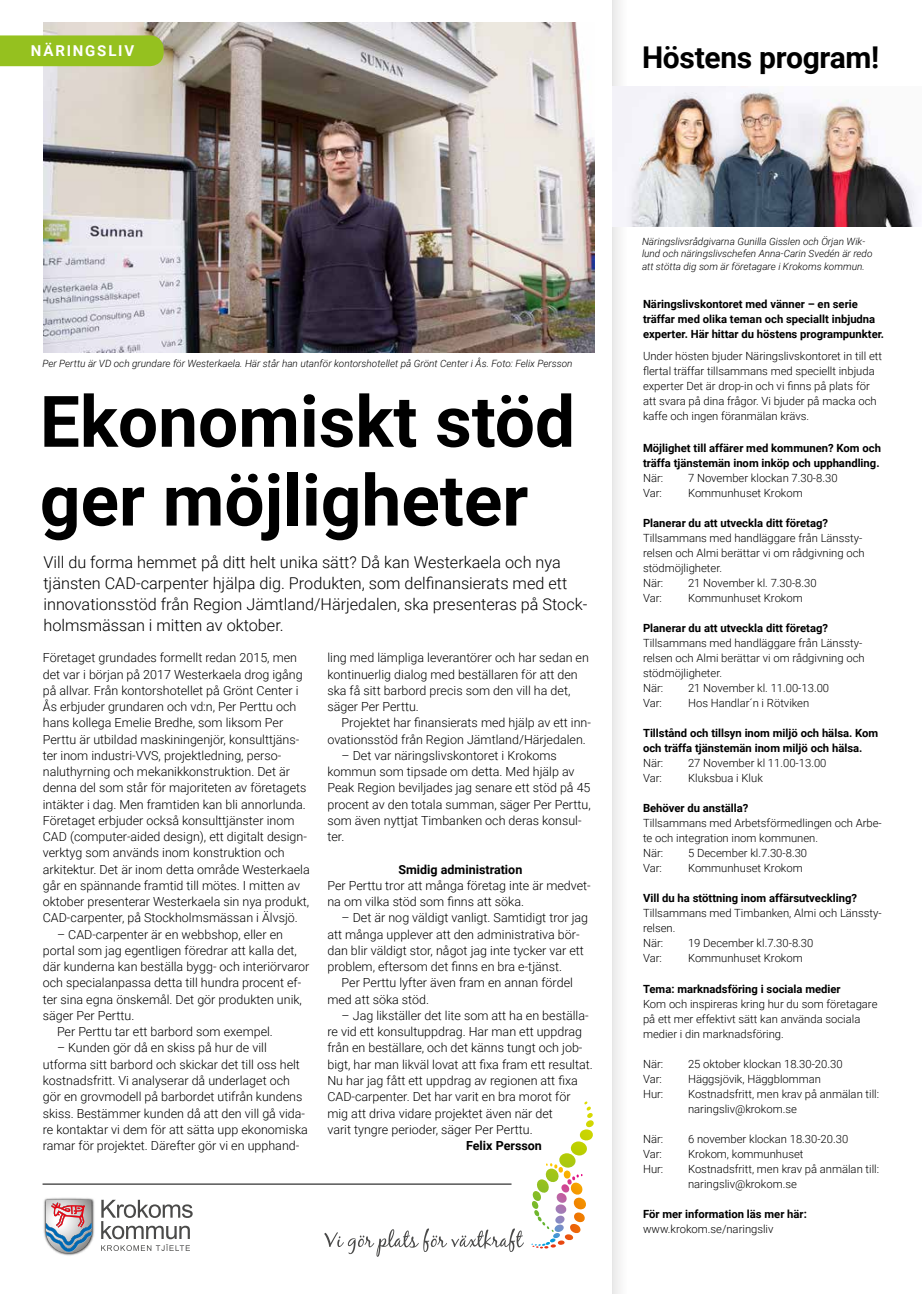
<style>
.page{position:relative;width:922px;height:1294px;background:#fff}
.page>*{position:absolute;margin:0;border:0;box-sizing:border-box;transform-origin:0 0}
.t1{font:700 71.12px/78.8px "Roboto";color:#000}
.t2{font:700 30px "Roboto";letter-spacing:-.01em;color:#000}
.t3{font:300 16.25px/21.2px "Roboto";color:#000}
.t4{font:700 15px "Roboto";letter-spacing:.12em;color:#fff}
.t5{font:300 12.5px/16.2px "Roboto";color:#000}
.t6{font:700 12.5px "Roboto";color:#000}
.t7{font:300 11.25px/15px "Roboto";color:#000}
.t8{font:700 11.25px/15px "Roboto";color:#000}
.t9{font:italic 300 10px/12.5px "Roboto";color:#000}
</style>
<div class="page">
<img style="left:44px;top:23px;width:550px;height:329px">
<div style="left:0;top:35px;width:164px;height:31px;background:#95c11f"></div>
<img style="left:43px;top:1198px;width:52px;height:58px">
<svg style="left:46px;top:1199px;width:46px;height:54px;background:#aba4b1"></svg>
<svg style="left:101px;top:1199px;width:92px;height:51px"></svg>
<hr style="left:43px;top:1183px;width:468px;height:1px;background:#000">
<div style="left:612px;top:0;width:15px;height:1293px;background:#f4f4f5"></div>
<svg style="left:324px;top:1228px;width:199px;height:28px"></svg>
<svg style="left:531px;top:1101px;width:63px;height:147px"></svg>
<img style="left:627px;top:87px;width:289px;height:139px">
<p class="t4" style="left:31px;top:41px;width:105px">NÄRINGSLIV</p>
<h2 class="t2" style="left:641px;top:36px;width:239px">Höstens program!</h2>
<p class="t9" style="left:43px;top:357px;width:531px">Per Perttu är VD och grundare för Westerkaela. Här står han utanför kontorshotellet på Grönt Center i Ås. Foto: Felix Persson</p>
<h1 class="t1" style="left:40px;top:379px;width:536px">Ekonomiskt stöd ger möjligheter</h1>
<p class="t3" style="left:43px;top:550px;width:545px">Vill du forma hemmet på ditt helt unika sätt? Då kan Westerkaela och nya tjänsten CAD-carpenter hjälpa dig. Produkten, som delfinansierats med ett innovationsstöd från Region Jämtland/Härjedalen, ska presenteras på Stock&shy;holmsmässan i mitten av oktober.</p>
<p class="t5" style="left:43px;top:649px;width:268px">Företaget grundades formellt redan 2015, men det var i början på 2017 Westerkaela drog igång på allvar. Från kontorshotellet på Grönt Center i Ås erbjuder grundaren och vd:n, Per Perttu och hans kollega Emelie Bredhe, som liksom Per Perttu är utbildad maskiningenjör, konsulttjäns&shy;ter inom industri-VVS, projektledning, perso&shy;naluthyrning och mekanikkonstruktion. Det är denna del som står för majoriteten av företagets intäkter i dag. Men framtiden kan bli annorlunda.<br>Företaget erbjuder också konsulttjänster inom CAD (computer-aided design), ett digitalt design&shy;verktyg som används inom konstruktion och arkitektur. Det är inom detta område Westerkaela går en spännande framtid till mötes. I mitten av oktober presenterar Westerkaela sin nya produkt, CAD-carpenter, på Stockholmsmässan i Älvsjö.</p>
<p class="t5" style="left:57px;top:925px;width:227px">– CAD-carpenter är en webbshop, eller en</p>
<p class="t5" style="left:43px;top:941px;width:255px">portal som jag egentligen föredrar att kalla det,</p>
<p class="t5" style="left:43px;top:958px;width:268px">där kunderna kan beställa bygg- och interiörvaror</p>
<p class="t5" style="left:43px;top:974px;width:260px">och specialanpassa detta till hundra procent ef-</p>
<p class="t5" style="left:43px;top:990px;width:260px">ter sina egna önskemål. Det gör produkten unik,</p>
<p class="t5" style="left:43px;top:1006px;width:93px">säger Per Perttu.</p>
<p class="t5" style="left:57px;top:1023px;width:217px">Per Perttu tar ett barbord som exempel.</p>
<p class="t5" style="left:43px;top:1039px;width:266px;text-indent:14px">– Kunden gör då en skiss på hur de vill utforma sitt barbord och skickar det till oss helt kostnadsfritt. Vi analyserar då underlaget och gör en grovmodell på barbordet utifrån kundens skiss. Bestämmer kunden då att den vill gå vida&shy;re kontaktar vi dem för att sätta upp ekonomiska ramar för projektet. Därefter gör vi en upphand-</p>
<p class="t5" style="left:327px;top:649px;width:263px">ling med lämpliga leverantörer och har sedan en kontinuerlig dialog med beställaren för att den ska få sitt barbord precis som den vill ha det, säger Per Perttu.</p>
<p class="t5" style="left:327px;top:714px;width:265px;text-indent:14px">Projektet har finansierats med hjälp av ett inn&shy;ovationsstöd från Region Jämtland/Härjedalen.</p>
<p class="t5" style="left:327px;top:746px;width:265px;text-indent:14px">– Det var näringslivskontoret i Krokoms kommun som tipsade om detta. Med hjälp av Peak Region beviljades jag senare ett stöd på 45 procent av den totala summan, säger Per Perttu, som även nyttjat Timbanken och deras konsul&shy;ter.</p>
<p class="t6" style="left:398px;top:860px;width:125px">Smidig administration</p>
<p class="t5" style="left:327px;top:876px;width:265px">Per Perttu tror att många företag inte är medvet&shy;na om vilka stöd som finns att söka.</p>
<p class="t5" style="left:327px;top:909px;width:262px;text-indent:14px">– Det är nog väldigt vanligt. Samtidigt tror jag att många upplever att den administrativa bör&shy;dan blir väldigt stor, något jag inte tycker var ett problem, eftersom det finns en bra e-tjänst.</p>
<p class="t5" style="left:327px;top:974px;width:247px;text-indent:14px">Per Perttu lyfter även fram en annan fördel med att söka stöd.</p>
<p class="t5" style="left:327px;top:1006px;width:267px;text-indent:14px">– Jag likställer det lite som att ha en beställa&shy;re vid ett konsultuppdrag. Har man ett uppdrag från en beställare, och det känns tungt och job&shy;bigt, har man likväl lovat att fixa fram ett resultat.<br>Nu har jag fått ett uppdrag av regionen att fixa CAD-carpenter. Det har varit en bra morot för mig att driva vidare projektet även när det<br>varit tyngre perioder, säger Per Perttu.</p>
<p class="t6" style="left:466px;top:1136px;width:77px">Felix Persson</p>
<p class="t9" style="left:641px;top:234px;width:232px">Näringslivsrådgivarna Gunilla Gisslen och Örjan Wik&shy;lund och näringslivschefen Anna-Carin Svedén är redo att stötta dig som är företagare i Krokoms kommun.</p>
<p class="t8" style="left:643px;top:296px;width:243px">Näringslivskontoret med vänner – en serie träffar med olika teman och speciallt inbjudna experter. Här hittar du höstens programpunkter.</p>
<p class="t7" style="left:643px;top:348px;width:240px">Under hösten bjuder Näringslivskontoret in till ett flertal träffar tillsammans med speciellt inbjuda experter Det är drop-in och vi finns på plats för att svara på dina frågor. Vi bjuder på macka och kaffe och ingen föranmälan krävs.</p>
<p class="t8" style="left:643px;top:439px;width:239px">Möjlighet till affärer med kommunen? Kom och träffa tjänstemän inom inköp och upphandling.</p>
<p class="t7" style="left:643px;top:469px;width:22px">När:</p>
<p class="t7" style="left:688px;top:469px;width:151px">7 November klockan 7.30-8.30</p>
<p class="t7" style="left:643px;top:484px;width:20px">Var:</p>
<p class="t7" style="left:688px;top:484px;width:116px">Kommunhuset Krokom</p>
<p class="t8" style="left:643px;top:514px;width:186px">Planerar du att utveckla ditt företag?</p>
<p class="t7" style="left:643px;top:529px;width:223px">Tillsammans med handläggare från Länssty&shy;relsen och Almi berättar vi om rådgivning och stödmöjligheter.<br>När:</p>
<p class="t7" style="left:688px;top:574px;width:130px">21 November kl. 7.30-8.30</p>
<p class="t7" style="left:643px;top:589px;width:20px">Var:</p>
<p class="t7" style="left:688px;top:589px;width:116px">Kommunhuset Krokom</p>
<p class="t8" style="left:643px;top:619px;width:186px">Planerar du att utveckla ditt företag?</p>
<p class="t7" style="left:643px;top:634px;width:223px">Tillsammans med handläggare från Länssty&shy;relsen och Almi berättar vi om rådgivning och stödmöjligheter.<br>När:</p>
<p class="t7" style="left:688px;top:679px;width:143px">21 November kl. 11.00-13.00</p>
<p class="t7" style="left:643px;top:694px;width:20px">Var:</p>
<p class="t7" style="left:688px;top:694px;width:123px">Hos Handlar´n i Rötviken</p>
<p class="t8" style="left:643px;top:724px;width:237px">Tillstånd och tillsyn inom miljö och hälsa. Kom och träffa tjänstemän inom miljö och hälsa.</p>
<p class="t7" style="left:643px;top:754px;width:22px">När:</p>
<p class="t7" style="left:688px;top:754px;width:140px">27 November kl 11.00-13.00</p>
<p class="t7" style="left:643px;top:769px;width:20px">Var:</p>
<p class="t7" style="left:688px;top:769px;width:76px">Kluksbua i Kluk</p>
<p class="t8" style="left:643px;top:799px;width:107px">Behöver du anställa?</p>
<p class="t7" style="left:643px;top:814px;width:240px">Tillsammans med Arbetsförmedlingen och Arbe&shy;te och integration inom kommunen.<br>När:</p>
<p class="t7" style="left:688px;top:844px;width:121px">5 December kl.7.30-8.30</p>
<p class="t7" style="left:643px;top:859px;width:20px">Var:</p>
<p class="t7" style="left:688px;top:859px;width:116px">Kommunhuset Krokom</p>
<p class="t8" style="left:643px;top:889px;width:216px">Vill du ha stöttning inom affärsutveckling?</p>
<p class="t7" style="left:643px;top:904px;width:240px">Tillsammans med Timbanken, Almi och Länssty&shy;relsen.<br>När:</p>
<p class="t7" style="left:688px;top:934px;width:127px">19 December kl.7.30-8.30</p>
<p class="t7" style="left:643px;top:949px;width:20px">Var:</p>
<p class="t7" style="left:688px;top:949px;width:116px">Kommunhuset Krokom</p>
<p class="t8" style="left:643px;top:981px;width:199px">Tema: marknadsföring i sociala medier</p>
<p class="t7" style="left:643px;top:996px;width:236px">Kom och inspireras kring hur du som företagare på ett mer effektivt sätt kan använda sociala medier i din marknadsföring.</p>
<p class="t7" style="left:643px;top:1056px;width:22px">När:</p>
<p class="t7" style="left:688px;top:1056px;width:156px">25 oktober klockan 18.30-20.30</p>
<p class="t7" style="left:643px;top:1071px;width:20px">Var:</p>
<p class="t7" style="left:688px;top:1071px;width:134px">Häggsjövik, Häggblomman</p>
<p class="t7" style="left:643px;top:1086px;width:22px">Hur:</p>
<p class="t7" style="left:688px;top:1086px;width:192px">Kostnadsfritt, men krav på anmälan till: naringsliv@krokom.se</p>
<p class="t7" style="left:643px;top:1131px;width:22px">När:</p>
<p class="t7" style="left:688px;top:1131px;width:162px">6 november klockan 18.30-20.30</p>
<p class="t7" style="left:643px;top:1146px;width:20px">Var:</p>
<p class="t7" style="left:688px;top:1146px;width:117px">Krokom, kommunhuset</p>
<p class="t7" style="left:643px;top:1161px;width:22px">Hur:</p>
<p class="t7" style="left:688px;top:1161px;width:192px">Kostnadsfritt, men krav på anmälan till: naringsliv@krokom.se</p>
<p class="t8" style="left:643px;top:1206px;width:165px">För mer information läs mer här:</p>
<p class="t7" style="left:643px;top:1221px;width:132px">www.krokom.se/naringsliv</p>
</div>
